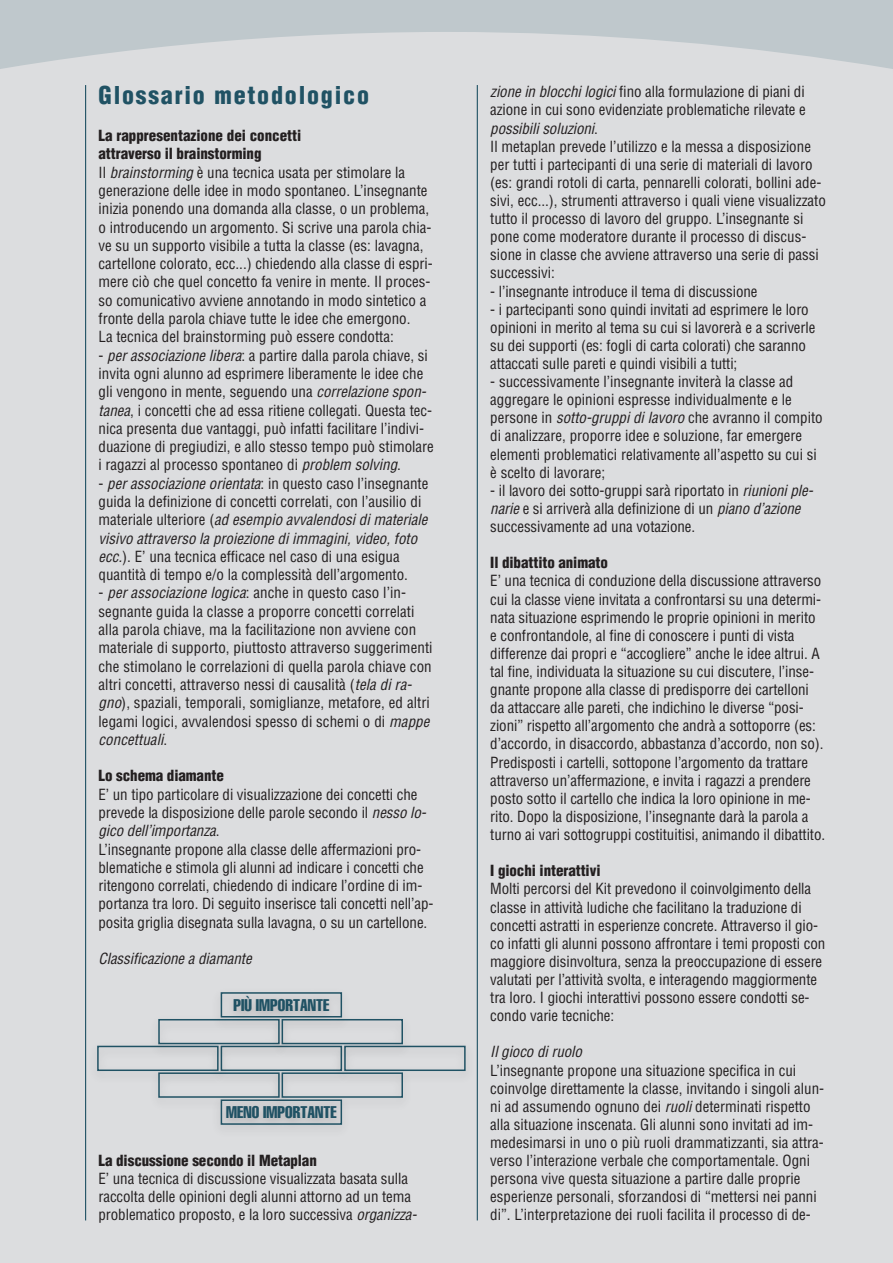
<style>
.page{position:relative;width:893px;height:1263px;background:#bfc8cc}
.page>*{position:absolute;margin:0;border:0;box-sizing:border-box;transform-origin:0 0}
.t1{font:900 condensed 24px "Helvetica";letter-spacing:.075em;color:#205264}
.t2{font:extra-condensed 16.5px "Helvetica";color:#205264}
.t3{font:condensed 15px/18.1px "Helvetica";color:#231f20}
.t4{font:900 condensed 15px "Helvetica";letter-spacing:-.005em;color:#231f20}
.t5{font:italic condensed 15px "Helvetica";letter-spacing:-.005em;color:#231f20}
.s1{font-weight:900}
.s2{font-style:italic}
</style>
<div class="page">
<div style="left:0;top:32px;width:893px;height:1231px;background:#dcdddf"></div>
<hr style="left:85px;top:85px;width:1px;height:1135px;background:#205264">
<hr style="left:477px;top:85px;width:1px;height:1135px;background:#205264">
<div style="left:210px;top:986px;width:144px;height:47px;background:#231f20;opacity:.25"></div>
<div style="left:221px;top:992px;width:121px;height:25px;border:2px solid #205264"></div>
<div style="left:210px;top:1093px;width:144px;height:47px;background:#231f20;opacity:.25"></div>
<div style="left:221px;top:1099px;width:121px;height:26px;border:2px solid #205264"></div>
<div style="left:210px;top:1039px;width:142px;height:48px;background:#dcdddf"></div>
<div style="left:147px;top:1066px;width:143px;height:47px;background:#231f20;opacity:.25"></div>
<div style="left:158px;top:1072px;width:122px;height:26px;border:2px solid #205264"></div>
<div style="left:86px;top:1039px;width:143px;height:48px;background:#231f20;opacity:.25"></div>
<div style="left:97px;top:1046px;width:122px;height:25px;border:2px solid #205264"></div>
<div style="left:333px;top:1039px;width:143px;height:48px;background:#dadbdd"></div>
<div style="left:344px;top:1046px;width:122px;height:25px;border:2px solid #205264"></div>
<div style="left:271px;top:1066px;width:142px;height:47px;background:#231f20;opacity:.25"></div>
<div style="left:282px;top:1072px;width:121px;height:26px;border:2px solid #205264"></div>
<div style="left:147px;top:1012px;width:143px;height:48px;background:#231f20;opacity:.25"></div>
<div style="left:158px;top:1019px;width:122px;height:25px;border:2px solid #205264"></div>
<div style="left:271px;top:1012px;width:142px;height:48px;background:#231f20;opacity:.25"></div>
<div style="left:282px;top:1019px;width:121px;height:25px;border:2px solid #205264"></div>
<div style="left:876px;top:74px;width:17px;height:1189px;background:#dcdddf"></div>
<h1 class="t1" style="left:99px;top:81px;width:272px">Glossario metodologico</h1>
<p class="t3" style="left:99px;top:126px;width:336px"><span class="s1">La rappresentazione dei concetti<br>attraverso il brainstorming<br></span>Il <span class="s2">brainstorming</span> è una tecnica usata per stimolare la generazione delle idee in modo spontaneo. L’insegnante inizia ponendo una domanda alla classe, o un problema, o introducendo un argomento. Si scrive una parola chia&shy;ve su un supporto visibile a tutta la classe (es: lavagna, cartellone colorato, ecc...) chiedendo alla classe di espri&shy;mere ciò che quel concetto fa venire in mente. Il proces&shy;so comunicativo avviene annotando in modo sintetico a fronte della parola chiave tutte le idee che emergono.<br>La tecnica del brainstorming può essere condotta:</p>
<p class="t3" style="left:99px;top:346px;width:337px">- <span class="s2">per associazione libera</span>: a partire dalla parola chiave, si invita ogni alunno ad esprimere liberamente le idee che gli vengono in mente, seguendo una <span class="s2">correlazione spon&shy;tanea</span>, i concetti che ad essa ritiene collegati. Questa tec&shy;nica presenta due vantaggi, può infatti facilitare l’indivi&shy;duazione di pregiudizi, e allo stesso tempo può stimolare i ragazzi al processo spontaneo di <span class="s2">problem solving</span>.</p>
<p class="t3" style="left:99px;top:474px;width:331px">- <span class="s2">per associazione orientata</span>: in questo caso l’insegnante guida la definizione di concetti correlati, con l’ausilio di materiale ulteriore (<span class="s2">ad esempio avvalendosi di materiale visivo attraverso la proiezione di immagini, video, foto ecc.</span>). E’ una tecnica efficace nel caso di una esigua quantità di tempo e/o la complessità dell’argomento.</p>
<p class="t3" style="left:99px;top:583px;width:336px">- <span class="s2">per associazione logica</span>: anche in questo caso l’in&shy;segnante guida la classe a proporre concetti correlati alla parola chiave, ma la facilitazione non avviene con materiale di supporto, piuttosto attraverso suggerimenti che stimolano le correlazioni di quella parola chiave con altri concetti, attraverso nessi di causalità (<span class="s2">tela di ra&shy;gno</span>), spaziali, temporali, somiglianze, metafore, ed altri legami logici, avvalendosi spesso di schemi o di <span class="s2">mappe concettuali</span>.</p>
<p class="t4" style="left:99px;top:766px;width:127px">Lo schema diamante</p>
<p class="t3" style="left:99px;top:785px;width:336px">E’ un tipo particolare di visualizzazione dei concetti che prevede la disposizione delle parole secondo il <span class="s2">nesso lo&shy;gico dell’importanza</span>.<br>L’insegnante propone alla classe delle affermazioni pro&shy;blematiche e stimola gli alunni ad indicare i concetti che ritengono correlati, chiedendo di indicare l’ordine di im&shy;portanza tra loro. Di seguito inserisce tali concetti nell’ap&shy;posita griglia disegnata sulla lavagna, o su un cartellone.</p>
<p class="t5" style="left:99px;top:949px;width:155px">Classificazione a diamante</p>
<p class="t2" style="left:233px;top:996px;width:97px">PIÙ IMPORTANTE</p>
<p class="t2" style="left:226px;top:1103px;width:112px">MENO IMPORTANTE</p>
<p class="t4" style="left:99px;top:1151px;width:220px">La discussione secondo il Metaplan</p>
<p class="t3" style="left:99px;top:1169px;width:320px">E’ una tecnica di discussione visualizzata basata sulla raccolta delle opinioni degli alunni attorno ad un tema problematico proposto, e la loro successiva <span class="s2">organizza-</span></p>
<p class="t3" style="left:490px;top:82px;width:337px"><span class="s2">zione in blocchi logici</span> fino alla formulazione di piani di azione in cui sono evidenziate problematiche rilevate e <span class="s2">possibili soluzioni</span>.<br>Il metaplan prevede l’utilizzo e la messa a disposizione per tutti i partecipanti di una serie di materiali di lavoro (es: grandi rotoli di carta, pennarelli colorati, bollini ade&shy;sivi, ecc...), strumenti attraverso i quali viene visualizzato tutto il processo di lavoro del gruppo. L’insegnante si pone come moderatore durante il processo di discus&shy;sione in classe che avviene attraverso una serie di passi successivi:</p>
<p class="t3" style="left:490px;top:282px;width:269px">- l’insegnante introduce il tema di discussione</p>
<p class="t3" style="left:490px;top:300px;width:327px">- i partecipanti sono quindi invitati ad esprimere le loro opinioni in merito al tema su cui si lavorerà e a scriverle su dei supporti (es: fogli di carta colorati) che saranno attaccati sulle pareti e quindi visibili a tutti;</p>
<p class="t3" style="left:490px;top:372px;width:334px">- successivamente l’insegnante inviterà la classe ad aggregare le opinioni espresse individualmente e le persone in <span class="s2">sotto-gruppi di lavoro</span> che avranno il compito di analizzare, proporre idee e soluzione, far emergere elementi problematici relativamente all’aspetto su cui si è scelto di lavorare;</p>
<p class="t3" style="left:490px;top:481px;width:324px">- il lavoro dei sotto-gruppi sarà riportato in <span class="s2">riunioni ple&shy;narie</span> e si arriverà alla definizione di un <span class="s2">piano d’azione </span>successivamente ad una votazione.</p>
<p class="t4" style="left:490px;top:553px;width:119px">Il dibattito animato</p>
<p class="t3" style="left:490px;top:572px;width:336px">E’ una tecnica di conduzione della discussione attraverso cui la classe viene invitata a confrontarsi su una determi&shy;nata situazione esprimendo le proprie opinioni in merito e confrontandole, al fine di conoscere i punti di vista differenze dai propri e “accogliere” anche le idee altrui. A tal fine, individuata la situazione su cui discutere, l’inse&shy;gnante propone alla classe di predisporre dei cartelloni da attaccare alle pareti, che indichino le diverse “posi&shy;zioni” rispetto all’argomento che andrà a sottoporre (es: d’accordo, in disaccordo, abbastanza d’accordo, non so).<br>Predisposti i cartelli, sottopone l’argomento da trattare attraverso un’affermazione, e invita i ragazzi a prendere posto sotto il cartello che indica la loro opinione in me&shy;rito. Dopo la disposizione, l’insegnante darà la parola a turno ai vari sottogruppi costituitisi, animando il dibattito.</p>
<p class="t4" style="left:490px;top:861px;width:112px">I giochi interattivi</p>
<p class="t3" style="left:490px;top:879px;width:337px">Molti percorsi del Kit prevedono il coinvolgimento della classe in attività ludiche che facilitano la traduzione di concetti astratti in esperienze concrete. Attraverso il gio&shy;co infatti gli alunni possono affrontare i temi proposti con maggiore disinvoltura, senza la preoccupazione di essere valutati per l’attività svolta, e interagendo maggiormente tra loro. I giochi interattivi possono essere condotti se&shy;condo varie tecniche:</p>
<p class="t5" style="left:490px;top:1042px;width:93px">Il gioco di ruolo</p>
<p class="t3" style="left:490px;top:1061px;width:336px">L’insegnante propone una situazione specifica in cui coinvolge direttamente la classe, invitando i singoli alun&shy;ni ad assumendo ognuno dei <span class="s2">ruoli</span> determinati rispetto alla situazione inscenata. Gli alunni sono invitati ad im&shy;medesimarsi in uno o più ruoli drammatizzanti, sia attra&shy;verso l’interazione verbale che comportamentale. Ogni persona vive questa situazione a partire dalle proprie esperienze personali, sforzandosi di “mettersi nei panni di”. L’interpretazione dei ruoli facilita il processo di de-</p>
</div>
